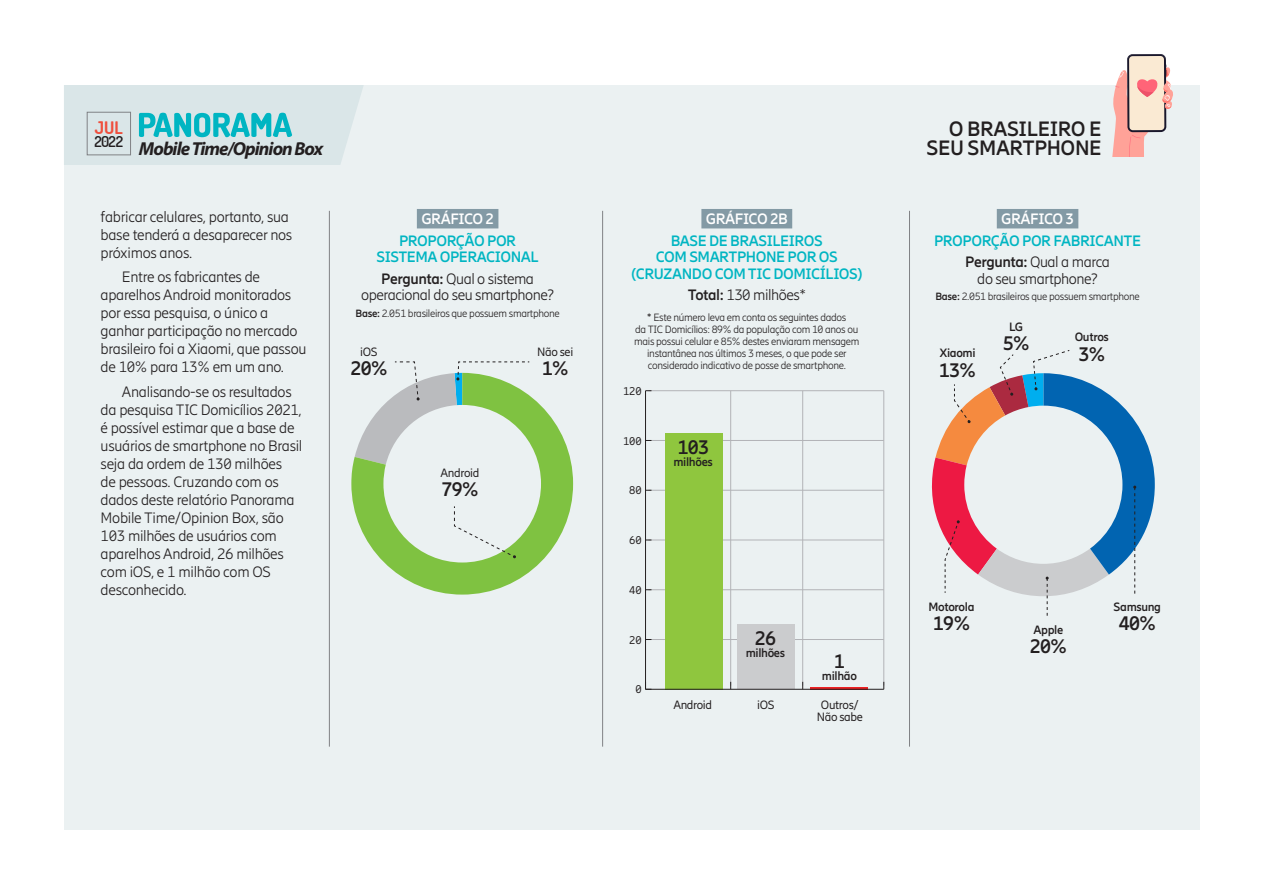
<style>
.page{position:relative;width:1263px;height:893px;background:#fff}
.page>*{position:absolute;margin:0;border:0;box-sizing:border-box;transform-origin:0 0}
.t1{font:700 20.7px "Ericsson Hilda";letter-spacing:-.02em;color:#231f20}
.t2{font:700 19.5px "Ericsson Hilda";letter-spacing:-.03em;color:#231f20}
.t3{font:italic 700 18.9px "Myriad Pro";letter-spacing:-.05em;color:#231f20}
.t4{font:200 17.4px "Dosis";color:#ef503e}
.t5{font:300 15px/18px "Ericsson Hilda";letter-spacing:-.02em;color:#231f20}
.t6{font:700 15px/16.5px "Ericsson Hilda";letter-spacing:-.03em;color:#00b5c2;text-align:center}
.t7{font:700 15px "Ericsson Hilda";letter-spacing:-.03em;color:#fff}
.t8{font:200 15px "Dosis";color:#231f20}
.t9{font:700 12px "Ericsson Hilda";letter-spacing:-.03em;color:#231f20}
.t10{font:12px/12px "Ericsson Hilda";letter-spacing:-.03em;color:#231f20;text-align:center}
.t11{font:11.1px "Ericsson Hilda";color:#231f20}
.t12{font:300 10.5px/12px "Ericsson Hilda";letter-spacing:-.03em;color:#231f20;text-align:center}
.s1{font-weight:700}
</style>
<div class="page">
<div style="left:64px;top:85px;width:1135px;height:744px;background:#ebf1f2"></div>
<svg style="left:64px;top:85px;width:299px;height:80px;background:#c6e1e4"></svg>
<svg style="left:1112px;top:54px;width:61px;height:102px"></svg>
<div style="left:417px;top:209px;width:81px;height:19px;background:#839aa5"></div>
<div style="left:997px;top:209px;width:81px;height:19px;background:#839aa5"></div>
<div style="left:701px;top:209px;width:91px;height:19px;background:#839aa5"></div>
<svg style="left:351px;top:396px;width:222px;height:199px"></svg>
<svg style="left:355px;top:361px;width:175px;height:104px"></svg>
<svg style="left:454px;top:506px;width:62px;height:52px"></svg>
<hr style="left:602px;top:211px;width:1px;height:536px;background:#808285">
<hr style="left:329px;top:211px;width:1px;height:536px;background:#808285">
<hr style="left:909px;top:211px;width:1px;height:536px;background:#808285">
<hr style="left:883px;top:391px;width:1px;height:294px;background:#b2b3b7">
<hr style="left:802px;top:391px;width:1px;height:294px;background:#b2b3b7">
<hr style="left:730px;top:391px;width:1px;height:294px;background:#b2b3b7">
<hr style="left:648px;top:390px;width:236px;height:1px;background:#b2b3b7">
<hr style="left:648px;top:440px;width:236px;height:1px;background:#b2b3b7">
<hr style="left:648px;top:490px;width:236px;height:1px;background:#b2b3b7">
<hr style="left:648px;top:540px;width:236px;height:1px;background:#b2b3b7">
<hr style="left:648px;top:589px;width:236px;height:1px;background:#b2b3b7">
<hr style="left:648px;top:639px;width:236px;height:1px;background:#b2b3b7">
<hr style="left:811px;top:687px;width:57px;height:2px;background:#ee2123">
<div style="left:738px;top:625px;width:57px;height:64px;background:#cbccce"></div>
<div style="left:665px;top:433px;width:57px;height:256px;background:#8fc63e"></div>
<hr style="left:645px;top:689px;width:239px;height:1px;background:#231f20">
<hr style="left:645px;top:391px;width:1px;height:298px;background:#231f20">
<svg style="left:645px;top:682px;width:6px;height:8px"></svg>
<svg style="left:931px;top:350px;width:224px;height:266px"></svg>
<p class="t4" style="left:95px;top:115px;width:29px">JUL</p>
<p class="t8" style="left:94px;top:131px;width:30px">2022</p>
<p class="t1" style="left:949px;top:116px;width:154px">O BRASILEIRO E</p>
<p class="t3" style="left:139px;top:136px;width:186px">Mobile Time/Opinion Box</p>
<p class="t1" style="left:926px;top:135px;width:177px">SEU SMARTPHONE</p>
<p class="t5" style="left:101px;top:208px;width:193px">fabricar celulares, portanto, sua base tenderá a desaparecer nos próximos anos.</p>
<p class="t5" style="left:101px;top:268px;width:207px;text-indent:21px">Entre os fabricantes de aparelhos Android monitorados por essa pesquisa, o único a ganhar participação no mercado brasileiro foi a Xiaomi, que passou de 10% para 13% em um ano.</p>
<p class="t5" style="left:101px;top:382px;width:203px;text-indent:21px">Analisando-se os resultados da pesquisa TIC Domicílios 2021, é possível estimar que a base de usuários de smartphone no Brasil seja da ordem de 130 milhões<br>de pessoas. Cruzando com os dados deste relatório Panorama<br>Mobile Time/Opinion Box, são<br>103 milhões de usuários com aparelhos Android, 26 milhões com iOS, e 1 milhão com OS desconhecido.</p>
<p class="t7" style="left:421px;top:210px;width:74px">GRÁFICO 2</p>
<p class="t6" style="left:376px;top:232px;width:164px">PROPORÇÃO POR<br>SISTEMA OPERACIONAL</p>
<p class="t5" style="left:361px;top:270px;width:194px;line-height:16.5px;text-align:center"><span class="s1">Pergunta:</span> Qual o sistema operacional do seu smartphone?</p>
<p class="t12" style="left:356px;top:307px;width:206px"><span class="s1">Base:</span> 2.051 brasileiros que possuem smartphone</p>
<p class="t10" style="left:360px;top:346px;width:19px">iOS</p>
<p class="t2" style="left:350px;top:357px;width:39px">20%</p>
<p class="t10" style="left:441px;top:467px;width:40px">Android</p>
<p class="t2" style="left:441px;top:478px;width:39px">79%</p>
<p class="t10" style="left:537px;top:346px;width:38px">Não sei</p>
<p class="t2" style="left:542px;top:357px;width:28px">1%</p>
<p class="t7" style="left:706px;top:210px;width:83px">GRÁFICO 2B</p>
<p class="t6" style="left:631px;top:232px;width:234px">BASE DE BRASILEIROS<br>COM SMARTPHONE POR OS (CRUZANDO COM TIC DOMICÍLIOS)</p>
<p class="t5" style="left:688px;top:286px;width:120px"><span class="s1">Total:</span> 130 milhões*</p>
<p class="t12" style="left:634px;top:311px;width:227px"><span class="s1">*</span> Este número leva em conta os seguintes dados<br>da TIC Domicílios: 89% da população com 10 anos ou mais possui celular e 85% destes enviaram mensagem instantânea nos últimos 3 meses, o que pode ser considerado indicativo de posse de smartphone.</p>
<p class="t11" style="left:623px;top:385px;width:20px">120</p>
<p class="t11" style="left:623px;top:434px;width:20px">100</p>
<p class="t11" style="left:629px;top:484px;width:14px">80</p>
<p class="t11" style="left:629px;top:534px;width:14px">60</p>
<p class="t11" style="left:629px;top:584px;width:14px">40</p>
<p class="t11" style="left:629px;top:633px;width:14px">20</p>
<p class="t11" style="left:635px;top:683px;width:8px">0</p>
<p class="t2" style="left:677px;top:436px;width:33px">103</p>
<p class="t9" style="left:673px;top:455px;width:41px">milhões</p>
<p class="t2" style="left:755px;top:626px;width:23px">26</p>
<p class="t9" style="left:746px;top:645px;width:41px">milhões</p>
<p class="t2" style="left:834px;top:650px;width:12px">1</p>
<p class="t9" style="left:822px;top:669px;width:37px">milhão</p>
<p class="t10" style="left:673px;top:699px;width:40px">Android</p>
<p class="t10" style="left:757px;top:699px;width:19px">iOS</p>
<p class="t10" style="left:817px;top:699px;width:48px">Outros/<br>Não sabe</p>
<p class="t7" style="left:1001px;top:210px;width:74px">GRÁFICO 3</p>
<p class="t6" style="left:934px;top:232px;width:208px">PROPORÇÃO POR FABRICANTE</p>
<p class="t5" style="left:965px;top:254px;width:146px;line-height:16.5px;text-align:center"><span class="s1">Pergunta:</span> Qual a marca do seu smartphone?</p>
<p class="t12" style="left:935px;top:290px;width:206px"><span class="s1">Base:</span> 2.051 brasileiros que possuem smartphone</p>
<p class="t9" style="left:939px;top:346px;width:38px">Xiaomi</p>
<p class="t2" style="left:939px;top:358px;width:39px">13%</p>
<p class="t9" style="left:1009px;top:320px;width:16px">LG</p>
<p class="t2" style="left:1003px;top:332px;width:28px">5%</p>
<p class="t9" style="left:1075px;top:330px;width:36px">Outros</p>
<p class="t2" style="left:1078px;top:342px;width:28px">3%</p>
<p class="t9" style="left:928px;top:600px;width:48px">Motorola</p>
<p class="t2" style="left:933px;top:612px;width:39px">19%</p>
<p class="t9" style="left:1033px;top:623px;width:31px">Apple</p>
<p class="t2" style="left:1030px;top:635px;width:39px">20%</p>
<p class="t9" style="left:1114px;top:600px;width:49px">Samsung</p>
<p class="t2" style="left:1119px;top:612px;width:39px">40%</p>
</div>
